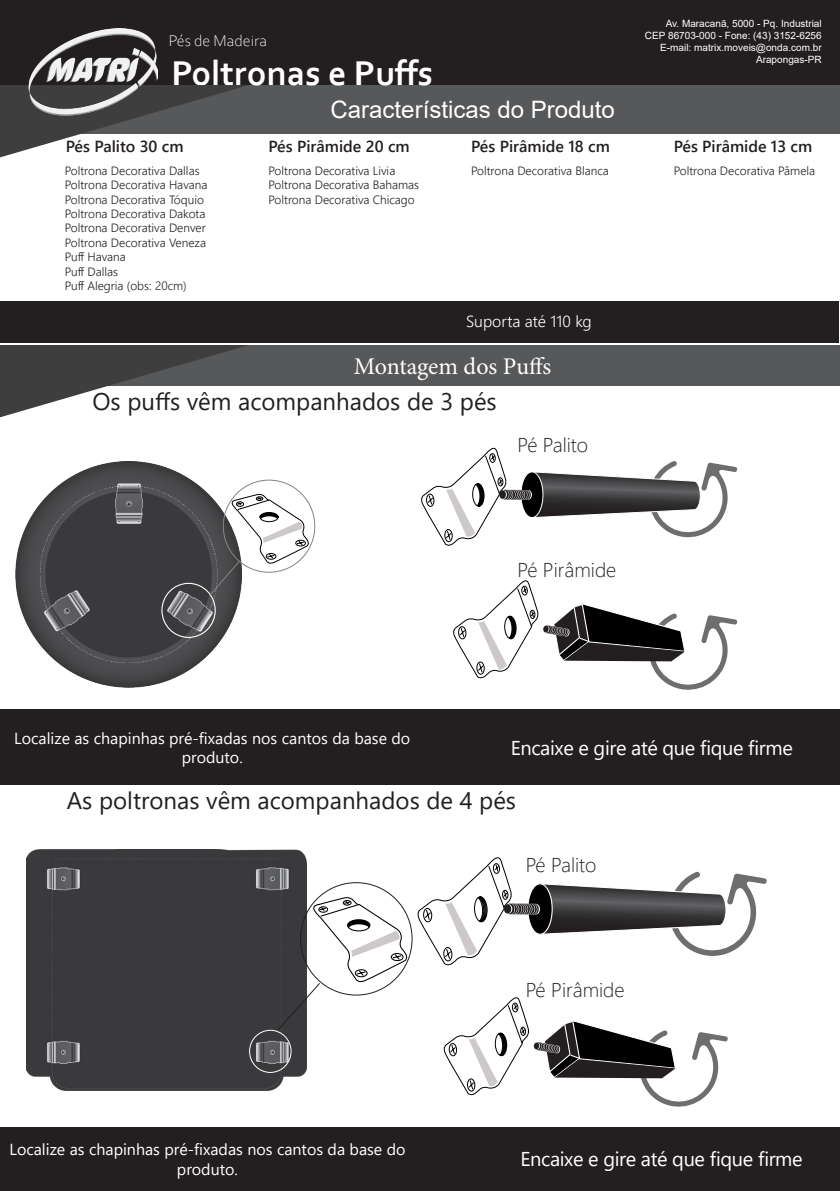
<style>
.page{position:relative;width:840px;height:1191px;background:#fff}
.page>*{position:absolute;margin:0;border:0;box-sizing:border-box;transform-origin:0 0}
.t1{font:700 36px "Corbel";color:#fff}
.t2{font:24px "Segoe UI";color:#231f20}
.t3{font:24px "Arial";color:#fff}
.t4{font:24px "Minion Pro";color:#fff}
.t5{font:20px "Segoe UI";letter-spacing:-.02em;color:#fff}
.t6{font:300 20px "Segoe UI";color:#231f20}
.t7{font:300 16.2px "Corbel";color:#fff}
.t8{font:16px/19.2px "Segoe UI";color:#fff;text-align:center}
.t9{font:600 16px "Segoe UI";color:#231f20}
.t10{font:300 16px "Segoe UI";color:#fff}
.t11{font:300 12px/14.4px "Segoe UI";color:#231f20}
.t12{font:10px/12px "Arial";color:#fff;text-align:right}
</style>
<div class="page">
<div style="left:0;top:301px;width:838px;height:42px;background:#231f20"></div>
<div style="left:0;top:0;width:839px;height:92px;background:#231f20"></div>
<div style="left:82px;top:85px;width:757px;height:48px;background:#57585a"></div>
<svg style="left:417px;top:857px;width:95px;height:109px"></svg>
<svg style="left:539px;top:871px;width:227px;height:85px"></svg>
<div style="left:527px;top:883px;width:25px;height:51px;background:#000;border-radius:50%"></div>
<div style="left:527px;top:883px;width:25px;height:51px;border:1px solid #fff;border-radius:50%"></div>
<svg style="left:530px;top:903px;width:8px;height:11px"></svg>
<svg style="left:528px;top:903px;width:8px;height:11px"></svg>
<div style="left:526px;top:903px;width:8px;height:11px;background:#2c292a;border-radius:50%"></div>
<svg style="left:525px;top:903px;width:9px;height:11px"></svg>
<svg style="left:523px;top:903px;width:8px;height:11px"></svg>
<svg style="left:521px;top:903px;width:8px;height:11px"></svg>
<svg style="left:519px;top:903px;width:8px;height:11px"></svg>
<svg style="left:517px;top:903px;width:8px;height:11px"></svg>
<svg style="left:515px;top:903px;width:8px;height:11px"></svg>
<svg style="left:512px;top:903px;width:9px;height:11px"></svg>
<svg style="left:510px;top:903px;width:8px;height:11px"></svg>
<svg style="left:508px;top:903px;width:8px;height:11px"></svg>
<svg style="left:505px;top:903px;width:9px;height:11px"></svg>
<div style="left:503px;top:904px;width:8px;height:9px;background:#231f20;border-radius:50%"></div>
<img style="left:27px;top:849px;width:279px;height:241px">
<div style="left:249px;top:1029px;width:42px;height:43px;border:1px solid #fff;border-radius:50%"></div>
<svg style="left:277px;top:896px;width:131px;height:135px"></svg>
<svg style="left:421px;top:447px;width:85px;height:99px"></svg>
<svg style="left:535px;top:461px;width:202px;height:77px"></svg>
<div style="left:520px;top:472px;width:22px;height:45px;background:#000;border-radius:50%"></div>
<div style="left:520px;top:471px;width:23px;height:47px;border:1px solid #fff;border-radius:50%"></div>
<svg style="left:523px;top:490px;width:7px;height:10px"></svg>
<svg style="left:521px;top:490px;width:7px;height:10px"></svg>
<svg style="left:519px;top:490px;width:7px;height:10px"></svg>
<svg style="left:516px;top:490px;width:8px;height:10px"></svg>
<div style="left:511px;top:490px;width:8px;height:9px;background:#363233;border-radius:50%"></div>
<div style="left:511px;top:490px;width:7px;height:9px;background:#8f8d8e;border-radius:50%"></div>
<svg style="left:509px;top:490px;width:8px;height:9px"></svg>
<svg style="left:507px;top:490px;width:8px;height:9px"></svg>
<svg style="left:501px;top:490px;width:7px;height:9px"></svg>
<div style="left:499px;top:490px;width:6px;height:9px;background:#231f20;border-radius:50%"></div>
<div style="left:65px;top:345px;width:774px;height:40px;background:#57585a"></div>
<img style="left:16px;top:462px;width:225px;height:226px">
<div style="left:161px;top:583px;width:55px;height:55px;border:1px solid #fff;border-radius:50%"></div>
<svg style="left:209px;top:493px;width:100px;height:102px"></svg>
<div style="left:420px;top:1127px;width:419px;height:64px;background:#231f20"></div>
<div style="left:418px;top:709px;width:421px;height:76px;background:#231f20"></div>
<div style="left:0;top:1127px;width:420px;height:64px;background:#231f20"></div>
<div style="left:0;top:709px;width:418px;height:76px;background:#231f20"></div>
<svg style="left:453px;top:580px;width:85px;height:99px"></svg>
<svg style="left:552px;top:603px;width:185px;height:87px"></svg>
<svg style="left:562px;top:628px;width:7px;height:9px"></svg>
<svg style="left:561px;top:628px;width:7px;height:8px"></svg>
<svg style="left:559px;top:628px;width:7px;height:8px"></svg>
<svg style="left:553px;top:627px;width:7px;height:8px"></svg>
<div style="left:550px;top:626px;width:7px;height:8px;background:#898687;border-radius:50%"></div>
<svg style="left:549px;top:626px;width:7px;height:8px"></svg>
<svg style="left:546px;top:625px;width:7px;height:9px"></svg>
<svg style="left:544px;top:625px;width:7px;height:8px"></svg>
<svg style="left:542px;top:625px;width:6px;height:7px"></svg>
<svg style="left:443px;top:997px;width:86px;height:99px"></svg>
<svg style="left:543px;top:1020px;width:184px;height:87px"></svg>
<div style="left:552px;top:1045px;width:7px;height:8px;background:#797677;border-radius:50%"></div>
<div style="left:551px;top:1045px;width:7px;height:8px;background:#363334;border-radius:50%"></div>
<div style="left:551px;top:1044px;width:6px;height:9px;background:#787677;border-radius:50%"></div>
<svg style="left:549px;top:1044px;width:7px;height:9px"></svg>
<div style="left:547px;top:1044px;width:7px;height:8px;background:#7a7878;border-radius:50%"></div>
<div style="left:546px;top:1044px;width:7px;height:8px;background:#312e2f;border-radius:50%"></div>
<svg style="left:546px;top:1044px;width:6px;height:8px"></svg>
<div style="left:543px;top:1043px;width:6px;height:8px;background:#777576;border-radius:50%"></div>
<div style="left:541px;top:1043px;width:7px;height:8px;background:#5a5758;border-radius:50%"></div>
<svg style="left:540px;top:1043px;width:7px;height:8px"></svg>
<div style="left:536px;top:1042px;width:7px;height:8px;background:#5e5b5c;border-radius:50%"></div>
<svg style="left:535px;top:1042px;width:7px;height:8px"></svg>
<svg style="left:533px;top:1042px;width:6px;height:7px"></svg>
<svg style="left:0;top:85px;width:248px;height:73px"></svg>
<img style="left:28px;top:28px;width:129px;height:88px">
<svg style="left:0;top:345px;width:248px;height:72px"></svg>
<h3 class="t7" style="left:169px;top:30px;width:100px">Pés de Madeira</h3>
<h1 class="t1" style="left:171px;top:50px;width:263px">Poltronas e Puffs</h1>
<h2 class="t3" style="left:330px;top:93px;width:286px">Características do Produto</h2>
<p class="t12" style="left:644px;top:17px;width:178px">Av. Maracanã, 5000 - Pq. Industrial<br>CEP 86703-000 - Fone: (43) 3152-6256<br>E-mail: matrix.moveis@onda.com.br<br>Arapongas-PR</p>
<h3 class="t9" style="left:66px;top:131px;width:119px">Pés Palito 30 cm</h3>
<h3 class="t9" style="left:268px;top:131px;width:143px">Pés Pirâmide 20 cm</h3>
<h3 class="t9" style="left:471px;top:131px;width:140px">Pés Pirâmide 18 cm</h3>
<h3 class="t9" style="left:673px;top:131px;width:140px">Pés Pirâmide 13 cm</h3>
<p class="t11" style="left:65px;top:162px;width:144px">Poltrona Decorativa Dallas<br>Poltrona Decorativa Havana<br>Poltrona Decorativa Tóquio<br>Poltrona Decorativa Dakota<br>Poltrona Decorativa Denver<br>Poltrona Decorativa Veneza<br>Puff Havana<br>Puff Dallas<br>Puff Alegria (obs: 20cm)</p>
<p class="t11" style="left:268px;top:162px;width:152px">Poltrona Decorativa Livia<br>Poltrona Decorativa Bahamas<br>Poltrona Decorativa Chicago</p>
<p class="t11" style="left:471px;top:162px;width:139px">Poltrona Decorativa Blanca</p>
<p class="t11" style="left:673px;top:162px;width:143px">Poltrona Decorativa Pâmela</p>
<h3 class="t10" style="left:466px;top:306px;width:127px">Suporta até 110 kg</h3>
<h2 class="t4" style="left:354px;top:350px;width:199px">Montagem dos Puffs</h2>
<h2 class="t2" style="left:92px;top:378px;width:405px">Os puffs vêm acompanhados de 3 pés</h2>
<h3 class="t6" style="left:517px;top:426px;width:72px">Pé Palito</h3>
<h3 class="t6" style="left:517px;top:551px;width:100px">Pé Pirâmide</h3>
<h3 class="t8" style="left:14px;top:727px;width:397px">Localize as chapinhas pré-fixadas nos cantos da base do produto.</h3>
<h3 class="t5" style="left:510px;top:729px;width:283px">Encaixe e gire até que fique firme</h3>
<h2 class="t2" style="left:67px;top:778px;width:450px">As poltronas vêm acompanhados de 4 pés</h2>
<h3 class="t6" style="left:525px;top:846px;width:72px">Pé Palito</h3>
<h3 class="t6" style="left:525px;top:970px;width:100px">Pé Pirâmide</h3>
<h3 class="t8" style="left:9px;top:1138px;width:397px">Localize as chapinhas pré-fixadas nos cantos da base do produto.</h3>
<h3 class="t5" style="left:520px;top:1140px;width:283px">Encaixe e gire até que fique firme</h3>
</div>
